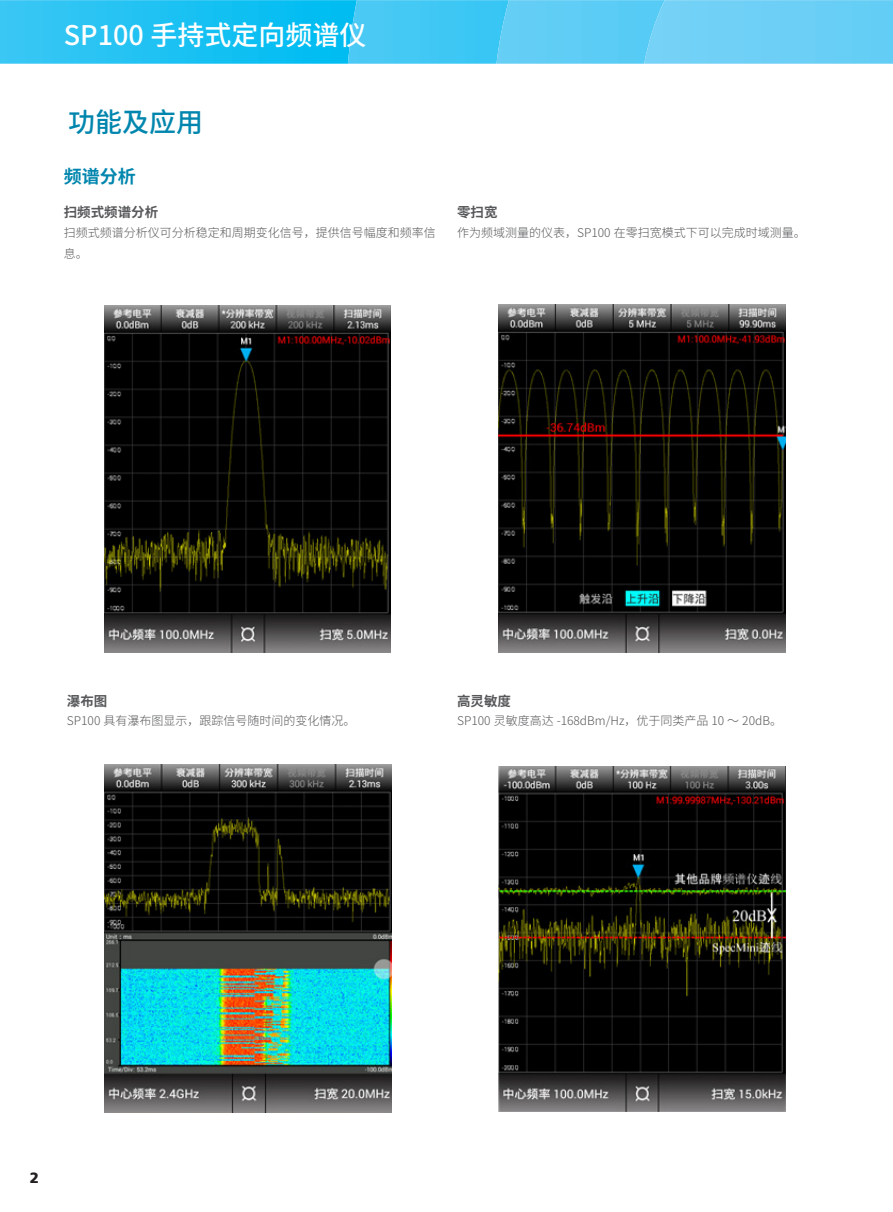
<style>
.page{position:relative;width:893px;height:1212px;background:#fff}
.page>*{position:absolute;margin:0;border:0;box-sizing:border-box;transform-origin:0 0}
.t1{font:500 27px "Source Han Sans SC";color:#fff}
.t2{font:500 27px "Source Han Sans SC";color:#0086ae}
.t3{font:700 18px "Source Han Sans SC";color:#0086ae}
.t4{font:900 15px "Frutiger CE";color:#231f20}
.t5{font:700 13.5px "Source Han Sans SC";color:#57585a}
.t6{font:300 12px/21px "Source Han Sans SC";color:#57585a}
</style>
<div class="page">
<img style="left:0;top:0;width:348px;height:64px">
<img style="left:348px;top:0;width:148px;height:64px">
<img style="left:496px;top:0;width:148px;height:64px">
<img style="left:644px;top:0;width:249px;height:64px">
<img style="left:105px;top:306px;width:286px;height:346px">
<img style="left:499px;top:305px;width:287px;height:347px">
<img style="left:105px;top:764px;width:287px;height:349px">
<img style="left:498px;top:766px;width:288px;height:345px">
<h1 class="t1" style="left:64px;top:19px;width:304px">SP100 手持式定向频谱仪</h1>
<p class="t2" style="left:68px;top:107px;width:137px">功能及应用</p>
<p class="t3" style="left:64px;top:166px;width:73px">频谱分析</p>
<p class="t5" style="left:64px;top:205px;width:96px">扫频式频谱分析</p>
<p class="t6" style="left:64px;top:222px;width:374px">扫频式频谱分析仪可分析稳定和周期变化信号，提供信号幅度和频率信息。</p>
<p class="t5" style="left:457px;top:205px;width:42px">零扫宽</p>
<p class="t6" style="left:457px;top:222px;width:350px">作为频域测量的仪表，SP100 在零扫宽模式下可以完成时域测量。</p>
<p class="t5" style="left:67px;top:693px;width:42px">瀑布图</p>
<p class="t6" style="left:67px;top:711px;width:290px">SP100 具有瀑布图显示，跟踪信号随时间的变化情况。</p>
<p class="t5" style="left:457px;top:693px;width:55px">高灵敏度</p>
<p class="t6" style="left:457px;top:711px;width:326px">SP100 灵敏度高达 -168dBm/Hz，优于同类产品 10 ～ 20dB。</p>
<p class="t4" style="left:30px;top:1169px;width:11px">2</p>
</div>
